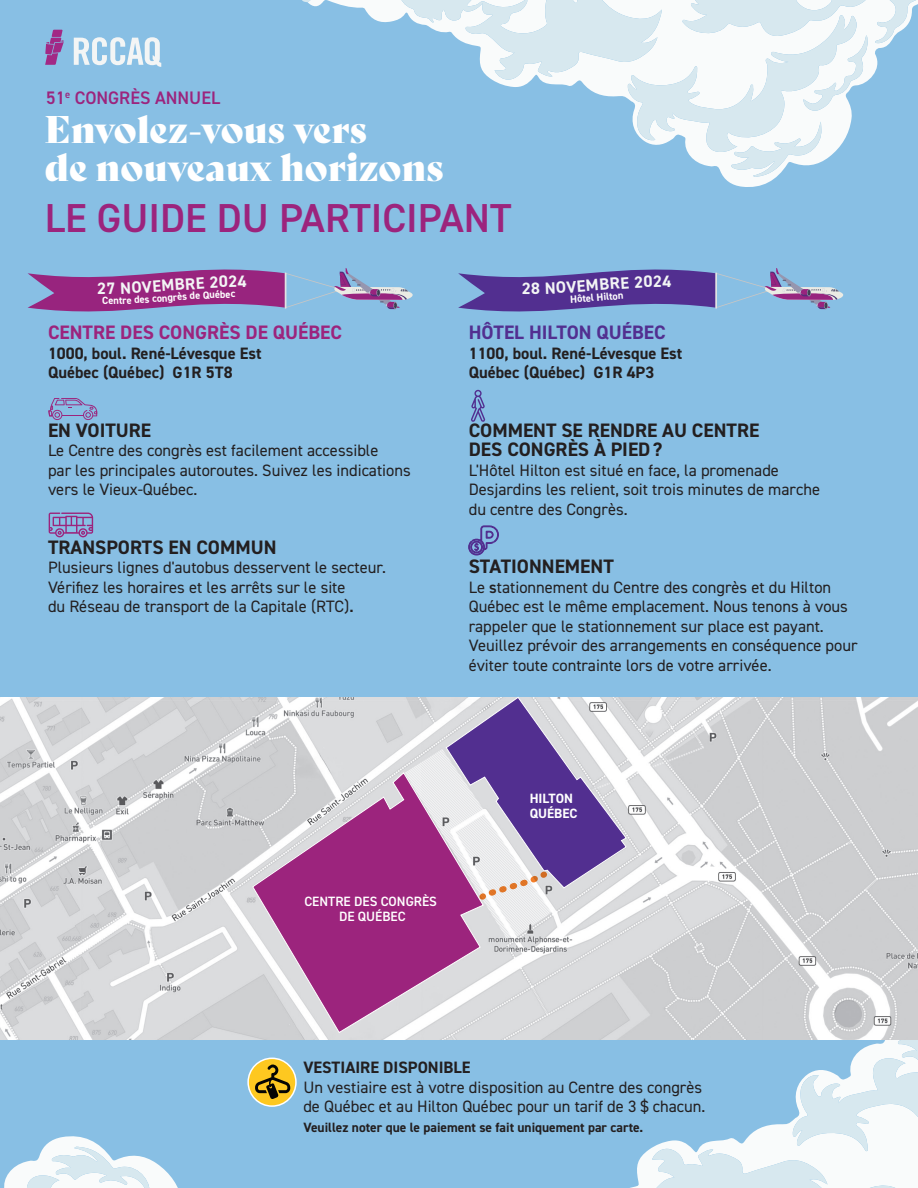
<style>
.page{position:relative;width:918px;height:1188px;background:#88bfe4}
.page>*{position:absolute;margin:0;border:0;box-sizing:border-box;transform-origin:0 0}
.t1{font:600 40.5px "DIN2014";color:#9c247d}
.t2{font:37.5px/37.5px "Bely Display";color:#fff}
.t3{font:700 19.5px/19.5px "DIN2014";color:#231f20}
.t4{font:700 19.5px "DIN2014";color:#9c247d}
.t5{font:700 19.5px "DIN2014";color:#522f90}
.t6{font:600 18.15px "DIN2014";color:#9c247d}
.t7{font:16.5px/19.5px "DIN2014";color:#231f20}
.t8{font:700 16.5px/19.5px "DIN2014";color:#231f20}
.t9{font:700 16.5px "DIN2014";color:#f3f5f5}
.t10{font:700 13.5px "DIN2014";color:#231f20}
.t11{font:600 13.5px/15px "DIN2014";color:#fff;text-align:center}
.t12{font:700 13.5px/15px "DIN2014";color:#fff}
.t13{font:700 10.5px "DIN2014";color:#fff}
.s1{font-weight:600}
</style>
<div class="page">
<svg style="left:74px;top:37px;width:87px;height:30px"></svg>
<svg style="left:45px;top:30px;width:19px;height:35px"></svg>
<svg style="left:302px;top:0;width:616px;height:178px"></svg>
<img style="left:0;top:697px;width:918px;height:332px">
<svg style="left:252px;top:772px;width:232px;height:257px;background:#b875a8"></svg>
<svg style="left:445px;top:696px;width:182px;height:204px;background:#a796c0"></svg>
<svg style="left:471px;top:390px;width:14px;height:32px"></svg>
<svg style="left:468px;top:526px;width:31px;height:29px"></svg>
<svg style="left:48px;top:398px;width:49px;height:22px"></svg>
<svg style="left:49px;top:513px;width:44px;height:24px"></svg>
<svg style="left:0;top:1029px;width:918px;height:159px"></svg>
<svg style="left:28px;top:268px;width:385px;height:44px"></svg>
<svg style="left:458px;top:268px;width:385px;height:44px"></svg>
<p class="t6" style="left:46px;top:86px;width:175px">51<sup>e</sup> CONGRÈS ANNUEL</p>
<h2 class="t2" style="left:45px;top:108px;width:400px">Envolez-vous vers<br>de nouveaux horizons</h2>
<h1 class="t1" style="left:45px;top:191px;width:468px">LE GUIDE DU PARTICIPANT</h1>
<p class="t9" style="left:97px;top:277px;width:10px">2</p>
<p class="t9" style="left:141px;top:276px;width:64px;rotate:-4deg">VEMBRE</p>
<p class="t9" style="left:238px;top:270px;width:11px">4</p>
<p class="t13" style="left:139px;top:292px;width:62px;rotate:-4deg">es congrès de</p>
<p class="t9" style="left:522px;top:277px;width:11px">2</p>
<p class="t13" style="left:585px;top:291px;width:25px;rotate:-5deg">el Hil</p>
<p class="t9" style="left:662px;top:270px;width:10px">4</p>
<p class="t4" style="left:48px;top:320px;width:296px">CENTRE DES CONGRÈS DE QUÉBEC</p>
<p class="t8" style="left:48px;top:343px;width:215px">1000, boul. René-Lévesque Est<br>Québec (Québec) G1R 5T8</p>
<p class="t3" style="left:48px;top:420px;width:105px">EN VOITURE</p>
<p class="t7" style="left:48px;top:441px;width:364px">Le Centre des congrès est facilement accessible<br>par les principales autoroutes. Suivez les indications vers le Vieux-Québec.</p>
<p class="t3" style="left:48px;top:537px;width:230px">TRANSPORTS EN COMMUN</p>
<p class="t7" style="left:48px;top:558px;width:340px">Plusieurs lignes d'autobus desservent le secteur.<br>Vérifiez les horaires et les arrêts sur le site<br>du Réseau de transport de la Capitale (RTC)<span class="s1">.</span></p>
<p class="t5" style="left:469px;top:320px;width:198px">HÔTEL HILTON QUÉBEC</p>
<p class="t8" style="left:469px;top:343px;width:215px">1100, boul. René-Lévesque Est<br>Québec (Québec) G1R 4P3</p>
<p class="t3" style="left:469px;top:420px;width:292px">COMMENT SE RENDRE AU CENTRE<br>DES CONGRÈS À PIED?</p>
<p class="t7" style="left:469px;top:460px;width:353px">L'Hôtel Hilton est situé en face, la promenade<br>Desjardins les relient, soit trois minutes de marche du centre des Congrès.</p>
<p class="t3" style="left:469px;top:557px;width:147px">STATIONNEMENT</p>
<p class="t7" style="left:469px;top:577px;width:390px">Le <span class="s1">s</span>tationnement du Centre des congrès et du Hilton Québec est le même emplacement. Nous tenons à vous rappeler que le stationnement sur place est payant.<br>Veuillez prévoir des arrangements en conséquence pour éviter toute contrainte lors de votre arrivée.</p>
<p class="t11" style="left:304px;top:893px;width:134px">CENTRE DES CONGRÈS<br>DE QUÉBEC</p>
<p class="t12" style="left:530px;top:791px;width:49px">HILTON<br>QUÉBEC</p>
<p class="t8" style="left:303px;top:1058px;width:169px">VESTIAIRE DISPONIBLE</p>
<p class="t7" style="left:303px;top:1077px;width:404px">Un vestiaire est à votre disposition au Centre des congrès de Québec et au Hilton Québec pour un tarif de 3 $ chacun.</p>
<p class="t10" style="left:303px;top:1118px;width:341px">Veuillez noter que le paiement se fait uniquement par carte.</p>
</div>
